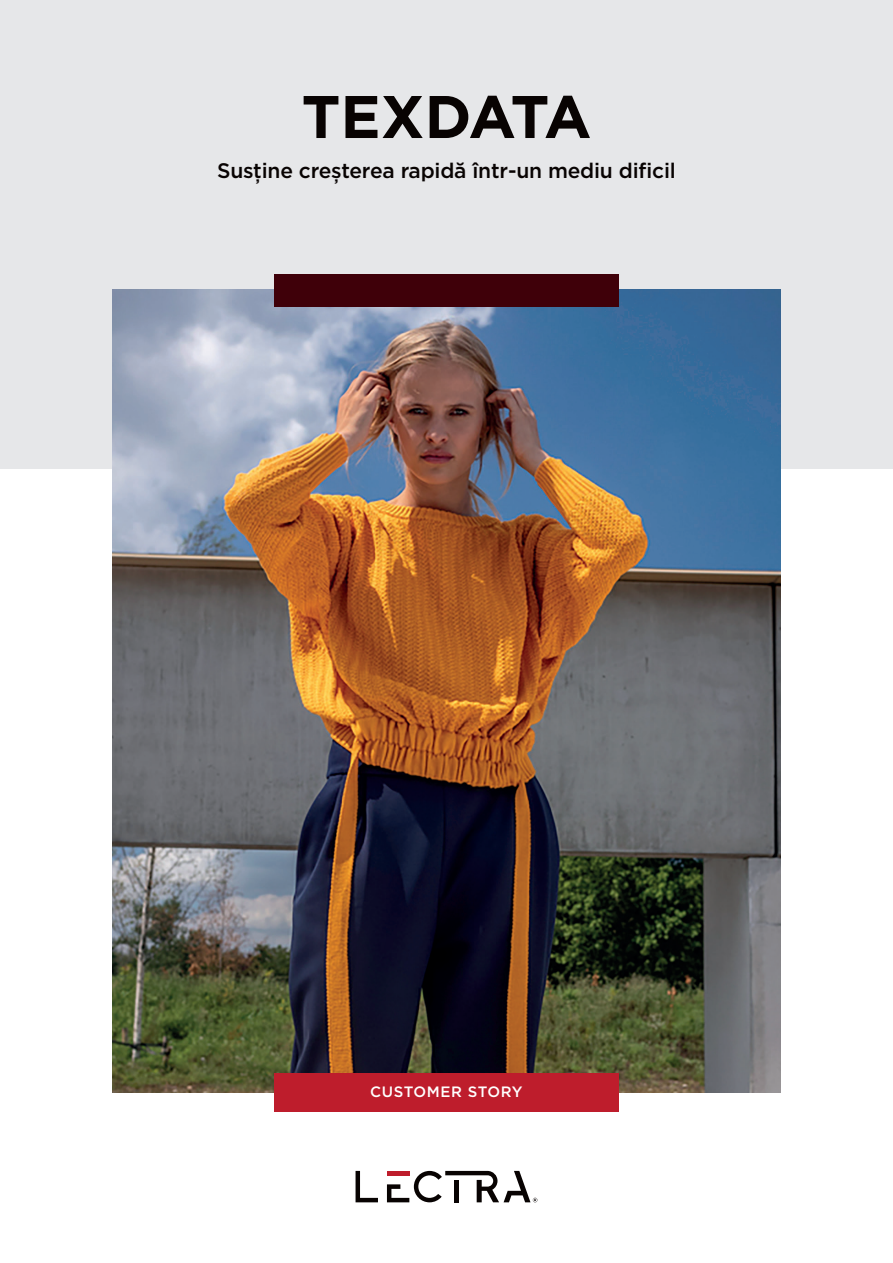
<style>
.page{position:relative;width:893px;height:1263px;background:#fff}
.page>*{position:absolute;margin:0;border:0;box-sizing:border-box;transform-origin:0 0}
.t1{font:700 60px "Gotham";letter-spacing:-.025em;color:#080302}
.t2{font:500 21px "Gotham";letter-spacing:-.01em;color:#080302}
.t3{font:500 15px "Gotham";letter-spacing:.04em;color:#fff}
</style>
<div class="page">
<div style="left:0;top:0;width:893px;height:468px;background:#e6e7e9"></div>
<img style="left:113px;top:289px;width:667px;height:804px">
<svg style="left:356px;top:1171px;width:22px;height:31px"></svg>
<svg style="left:387px;top:1171px;width:150px;height:31px"></svg>
<div style="left:274px;top:274px;width:345px;height:32px;background:#3f0009"></div>
<div style="left:274px;top:1074px;width:345px;height:38px;background:#be1d2c"></div>
<h1 class="t1" style="left:302px;top:77px;width:291px">TEXDATA</h1>
<p class="t2" style="left:217px;top:157px;width:460px">Susţine creșterea rapidă într-un mediu dificil</p>
<p class="t3" style="left:370px;top:1082px;width:154px">CUSTOMER STORY</p>
</div>
